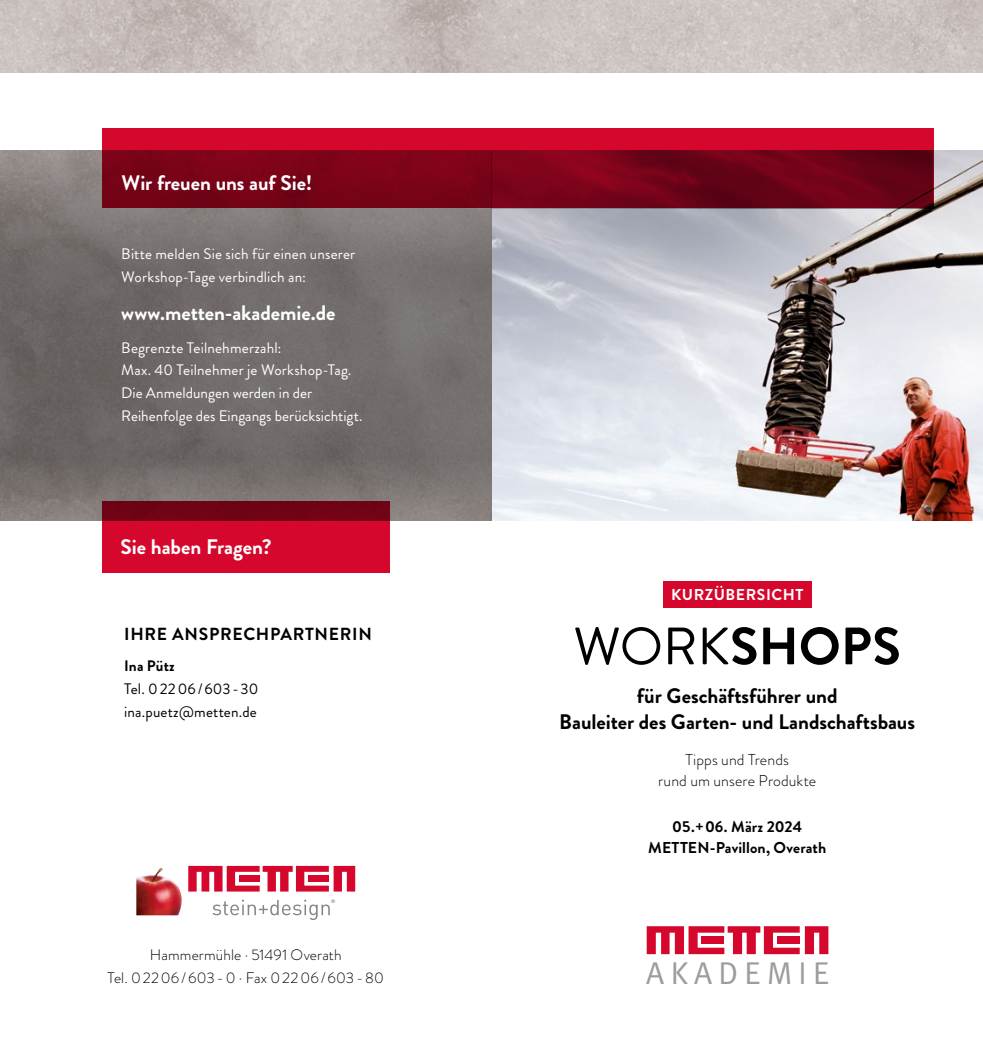
<style>
.page{position:relative;width:983px;height:1042px;background:#fff}
.page>*{position:absolute;margin:0;border:0;box-sizing:border-box;transform-origin:0 0}
.t1{font:700 52.5px "Brandon Grotesque";color:#000}
.t2{font:31.5px "Meta Normal";letter-spacing:.2em;color:#9c9c9d}
.t3{font:700 21px/26.2px "Brandon Grotesque";letter-spacing:-.005em;color:#000;text-align:center}
.t4{font:700 21px "Brandon Grotesque";letter-spacing:-.005em;color:#fff}
.t5{font:700 17.5px "Brandon Grotesque";letter-spacing:.04em;color:#000}
.t6{font:700 15.75px/21px "Brandon Grotesque";letter-spacing:.005em;color:#000;text-align:center}
.t7{font:300 15.75px/21px "Brandon Grotesque";letter-spacing:.005em;color:#000;text-align:center}
.t8{font:700 15.75px "Brandon Grotesque";letter-spacing:.035em;color:#fff}
.t9{font:15.22px/22.8px "Brandon Grotesque";letter-spacing:.01em;color:#fff}
.t10{font:300 15.22px/22.8px "Brandon Grotesque";letter-spacing:.01em;color:#000;text-align:center}
.t11{font:15.22px/22.8px "Brandon Grotesque";letter-spacing:.015em;color:#000}
.t12{font:700 15.22px "Brandon Grotesque";letter-spacing:.005em;color:#000}
.t13{font:5.08px "DIN Mittelschrift";color:#868585}
.s1{font-weight:400}
</style>
<div class="page">
<img style="left:491px;top:150px;width:491px;height:370px">
<svg style="left:0;top:150px;width:491px;height:370px;background:#746f6d"></svg>
<svg style="left:646px;top:926px;width:182px;height:28px"></svg>
<svg style="left:188px;top:866px;width:167px;height:25px"></svg>
<svg style="left:212px;top:899px;width:118px;height:21px"></svg>
<img style="left:136px;top:868px;width:46px;height:47px">
<div style="left:662px;top:581px;width:149px;height:26px;background:#d5072d"></div>
<svg style="left:102px;top:128px;width:831px;height:80px;background:#8e041d"></svg>
<svg style="left:102px;top:501px;width:287px;height:71px;background:#b80526"></svg>
<img style="left:0;top:0;width:982px;height:72px">
<h3 class="t4" style="left:122px;top:168px;width:192px">Wir freuen uns auf Sie!</h3>
<p class="t9" style="left:121px;top:242px;width:235px">Bitte melden Sie sich für einen unserer<br>Workshop-Tage verbindlich an:</p>
<h3 class="t4" style="left:121px;top:298px;width:216px">www.metten-akademie.de</h3>
<p class="t9" style="left:121px;top:336px;width:243px">Begrenzte Teilnehmerzahl:<br>Max. 40 Teilnehmer je Workshop-Tag.<br>Die Anmeldungen werden in der Reihenfolge des Eingangs berücksichtigt.</p>
<h3 class="t4" style="left:120px;top:532px;width:152px">Sie haben Fragen?</h3>
<p class="t5" style="left:124px;top:621px;width:249px">IHRE ANSPRECHPARTNERIN</p>
<p class="t12" style="left:124px;top:655px;width:52px">Ina Pütz</p>
<p class="t11" style="left:124px;top:678px;width:136px">Tel. 02206/603-30 ina.puetz@metten.de</p>
<p class="t13" style="left:331px;top:898px;width:6px">®</p>
<p class="t10" style="left:107px;top:943px;width:278px">Hammermühle · 51491 Overath<br>Tel. 02206/603-0 · Fax 02206/603-80</p>
<p class="t8" style="left:671px;top:583px;width:134px">KURZÜBERSICHT</p>
<h1 class="t1" style="left:573px;top:609px;width:329px"><span class="s1">WORK</span>SHOPS</h1>
<h3 class="t3" style="left:559px;top:683px;width:357px">für Geschäftsführer und<br>Bauleiter des Garten- und Landschaftsbaus</h3>
<p class="t7" style="left:658px;top:749px;width:159px">Tipps und Trends<br>rund um unsere Produkte</p>
<p class="t6" style="left:648px;top:816px;width:179px">05.+06. März 2024<br>METTEN-Pavillon, Overath</p>
<h2 class="t2" style="left:646px;top:954px;width:184px">AKADEMIE</h2>
</div>
